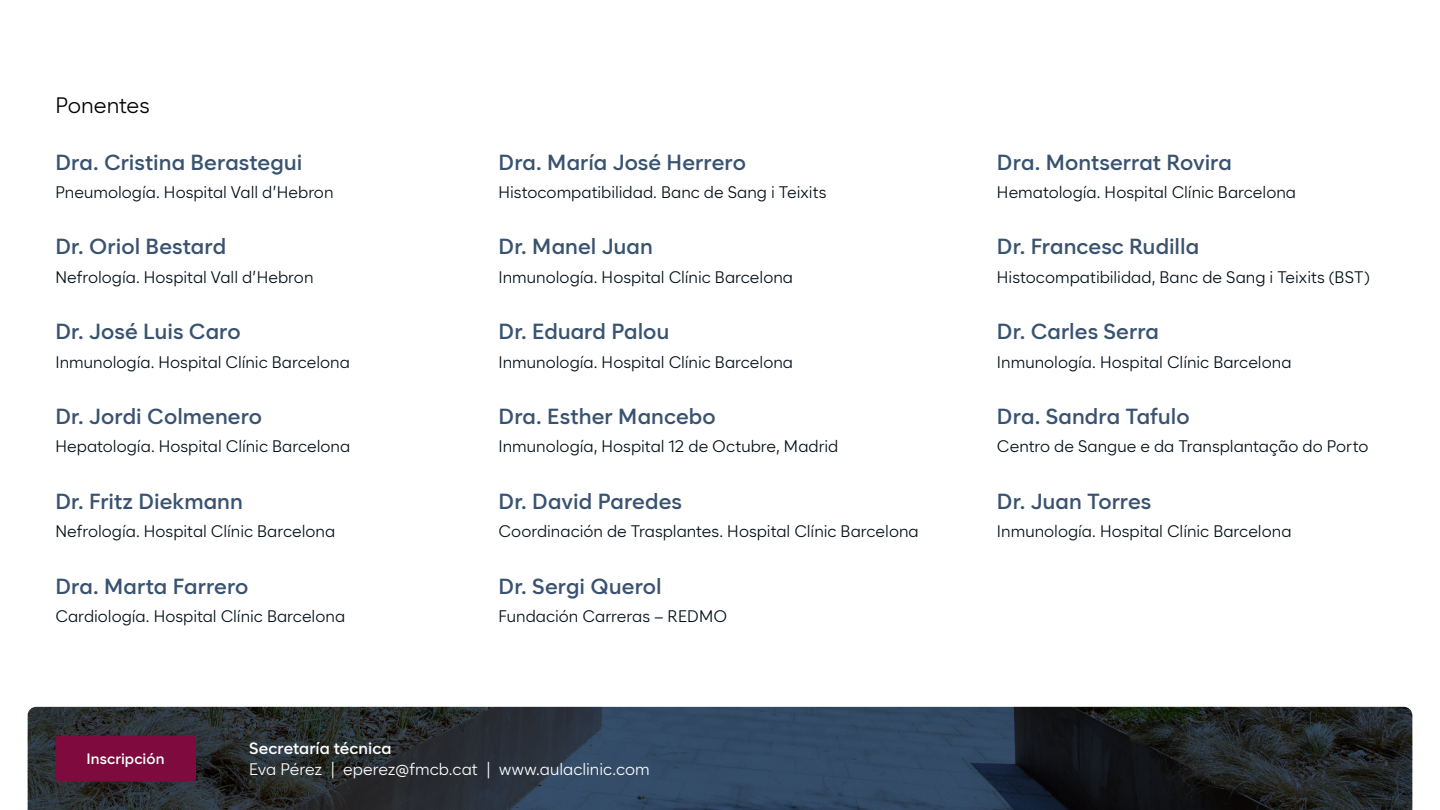
<style>
.page{position:relative;width:1440px;height:810px;background:#fff}
.page>*{position:absolute;margin:0;border:0;box-sizing:border-box;transform-origin:0 0}
.t1{font:600 21.75px "Cadiz";letter-spacing:.005em;color:#385270}
.t2{font:21.75px "Cadiz";color:#000}
.t3{font:16.35px "Cadiz";color:#010e17}
.t4{font:16.35px "Cadiz";color:#fff}
.t5{font:600 16.35px "Cadiz";letter-spacing:.005em;color:#fff}
.t6{font:600 15px "Cadiz";letter-spacing:.01em;color:#fff}
</style>
<div class="page">
<svg style="left:28px;top:707px;width:1384px;height:103px;background:#27323d"></svg>
<div style="left:55px;top:736px;width:141px;height:46px;background:#7f0b3e;border-radius:4px"></div>
<h1 class="t2" style="left:55px;top:93px;width:96px">Ponentes</h1>
<h1 class="t1" style="left:55px;top:149px;width:248px">Dra. Cristina Berastegui</h1>
<p class="t3" style="left:55px;top:183px;width:280px">Pneumología. Hospital Vall d’Hebron</p>
<h1 class="t1" style="left:55px;top:234px;width:172px">Dr. Oriol Bestard</h1>
<p class="t3" style="left:55px;top:267px;width:260px">Nefrología. Hospital Vall d’Hebron</p>
<h1 class="t1" style="left:55px;top:319px;width:187px">Dr. José Luis Caro</h1>
<p class="t3" style="left:55px;top:352px;width:296px">Inmunología. Hospital Clínic Barcelona</p>
<h1 class="t1" style="left:55px;top:403px;width:208px">Dr. Jordi Colmenero</h1>
<p class="t3" style="left:55px;top:437px;width:296px">Hepatología. Hospital Clínic Barcelona</p>
<h1 class="t1" style="left:55px;top:488px;width:189px">Dr. Fritz Diekmann</h1>
<p class="t3" style="left:55px;top:522px;width:281px">Nefrología. Hospital Clínic Barcelona</p>
<h1 class="t1" style="left:55px;top:573px;width:195px">Dra. Marta Farrero</h1>
<p class="t3" style="left:55px;top:607px;width:291px">Cardiología. Hospital Clínic Barcelona</p>
<h1 class="t1" style="left:498px;top:149px;width:249px">Dra. María José Herrero</h1>
<p class="t3" style="left:498px;top:183px;width:330px">Histocompatibilidad. Banc de Sang i Teixits</p>
<h1 class="t1" style="left:498px;top:234px;width:156px">Dr. Manel Juan</h1>
<p class="t3" style="left:498px;top:267px;width:296px">Inmunología. Hospital Clínic Barcelona</p>
<h1 class="t1" style="left:498px;top:319px;width:172px">Dr. Eduard Palou</h1>
<p class="t3" style="left:498px;top:352px;width:296px">Inmunología. Hospital Clínic Barcelona</p>
<h1 class="t1" style="left:498px;top:403px;width:219px">Dra. Esther Mancebo</h1>
<p class="t3" style="left:498px;top:437px;width:341px">Inmunología, Hospital 12 de Octubre, Madrid</p>
<h1 class="t1" style="left:498px;top:488px;width:185px">Dr. David Paredes</h1>
<p class="t3" style="left:498px;top:522px;width:422px">Coordinación de Trasplantes. Hospital Clínic Barcelona</p>
<h1 class="t1" style="left:498px;top:573px;width:165px">Dr. Sergi Querol</h1>
<p class="t3" style="left:498px;top:607px;width:230px">Fundación Carreras – REDMO</p>
<p class="t6" style="left:86px;top:749px;width:80px">Inscripción</p>
<p class="t5" style="left:249px;top:738px;width:144px">Secretaría técnica</p>
<p class="t4" style="left:249px;top:760px;width:402px">Eva Pérez | eperez@fmcb.cat | www.aulaclinic.com</p>
<h1 class="t1" style="left:997px;top:149px;width:236px">Dra. Montserrat Rovira</h1>
<p class="t3" style="left:997px;top:183px;width:301px">Hematología. Hospital Clínic Barcelona</p>
<h1 class="t1" style="left:997px;top:234px;width:204px">Dr. Francesc Rudilla</h1>
<p class="t3" style="left:997px;top:267px;width:374px">Histocompatibilidad, Banc de Sang i Teixits (BST)</p>
<h1 class="t1" style="left:997px;top:319px;width:164px">Dr. Carles Serra</h1>
<p class="t3" style="left:997px;top:352px;width:296px">Inmunología. Hospital Clínic Barcelona</p>
<h1 class="t1" style="left:997px;top:403px;width:194px">Dra. Sandra Tafulo</h1>
<p class="t3" style="left:997px;top:437px;width:373px">Centro de Sangue e da Transplantação do Porto</p>
<h1 class="t1" style="left:997px;top:488px;width:156px">Dr. Juan Torres</h1>
<p class="t3" style="left:997px;top:522px;width:296px">Inmunología. Hospital Clínic Barcelona</p>
</div>
